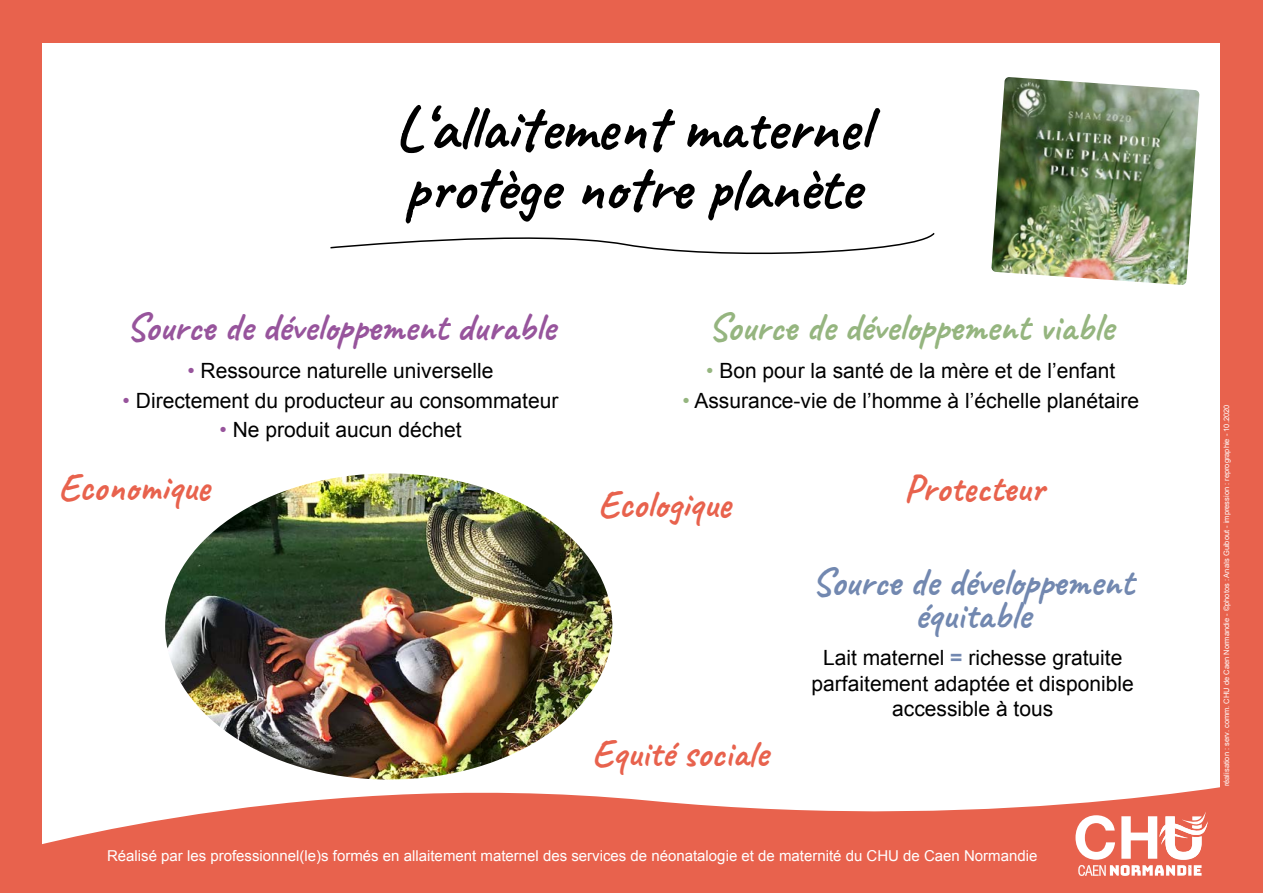
<style>
.page{position:relative;width:1263px;height:893px;background:#e8624d}
.page>*{position:absolute;margin:0;border:0;box-sizing:border-box;transform-origin:0 0}
.t1{font:700 63px/60px "Caveat";color:#000}
.t2{font:700 39px/33px "Caveat";color:#7288b0;text-align:center}
.t3{font:700 39px "Caveat";color:#97549c}
.t4{font:700 39px "Caveat";color:#95b57f}
.t5{font:700 38.55px "Caveat";color:#e8624d}
.t6{font:21px/25.2px "Arial";color:#000;text-align:center}
.t7{font:15px "Arial";color:#fff}
.t8{font:7.5px "Arial";color:#fff}
.s1{color:#97549c}
.s2{color:#95b57f}
.s3{font-weight:700;color:#7288b0}
</style>
<div class="page">
<div style="left:43px;top:43px;width:1177px;height:850px;background:#fff"></div>
<svg style="left:42px;top:765px;width:1178px;height:128px;fill:#e8624d"></svg>
<svg style="left:330px;top:232px;width:605px;height:23px"></svg>
<svg style="left:1075px;top:812px;width:133px;height:64px"></svg>
<img style="left:165px;top:473px;width:447px;height:307px">
<img style="left:991px;top:77px;width:208px;height:208px">
<h1 class="t1" style="left:395px;top:98px;width:476px">L‘allaitement maternel protège notre planète</h1>
<h2 class="t3" style="left:126px;top:303px;width:430px">Source de développement durable</h2>
<p class="t6" style="left:187px;top:359px;width:308px"><span class="s1">•</span> Ressource naturelle universelle</p>
<p class="t6" style="left:123px;top:388px;width:437px"><span class="s1">•</span> Directement du producteur au consommateur</p>
<p class="t6" style="left:219px;top:417px;width:243px"><span class="s1">•</span> Ne produit aucun déchet</p>
<h3 class="t5" style="left:57px;top:462px;width:153px">Economique</h3>
<h2 class="t4" style="left:708px;top:303px;width:407px">Source de développement viable</h2>
<p class="t6" style="left:706px;top:359px;width:410px"><span class="s2">•</span> Bon pour la santé de la mère et de l’enfant</p>
<p class="t6" style="left:682px;top:388px;width:458px"><span class="s2">•</span> Assurance-vie de l’homme à l’échelle planétaire</p>
<h3 class="t5" style="left:597px;top:480px;width:135px">Ecologique</h3>
<h3 class="t5" style="left:591px;top:728px;width:178px">Equité sociale</h3>
<h3 class="t5" style="left:904px;top:463px;width:142px">Protecteur</h3>
<h2 class="t2" style="left:812px;top:565px;width:323px">Source de développement équitable</h2>
<p class="t6" style="left:812px;top:646px;width:324px">Lait maternel <span class="s3">=</span> richesse gratuite parfaitement adaptée et disponible accessible à tous</p>
<p class="t7" style="left:107px;top:846px;width:932px">Réalisé par les professionnel(le)s formés en allaitement maternel des services de néonatalogie et de maternité du CHU de Caen Normandie</p>
<p class="t8" style="left:1221px;top:786px;width:383px;rotate:-90deg">réalisation : serv. comm. CHU de Caen Normandie - ©photos : Anaïs Guibout - impression : reprographie - 10.2020</p>
</div>
